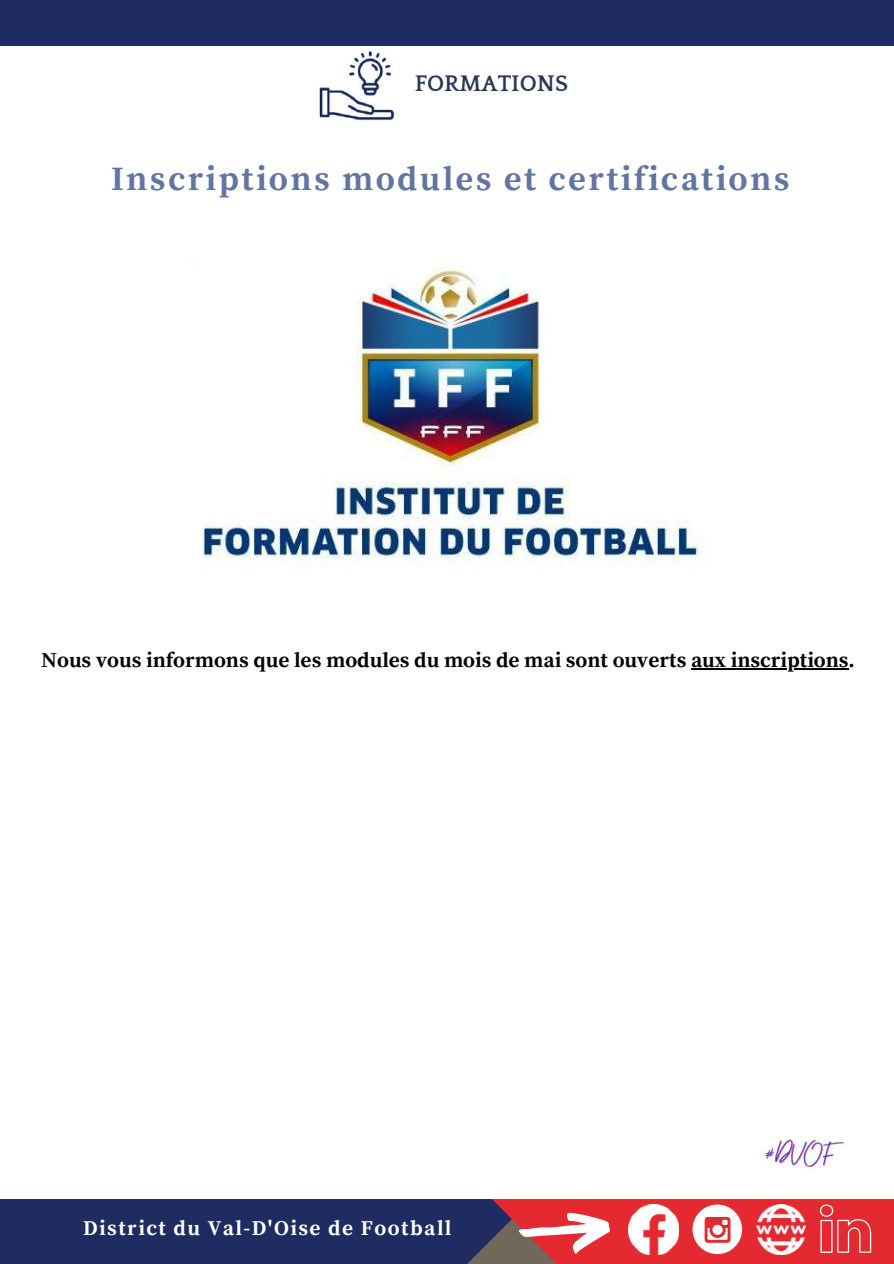
<style>
.page{position:relative;width:894px;height:1264px;background:#fff}
.page>*{position:absolute;margin:0;border:0;box-sizing:border-box;transform-origin:0 0}
.t1{font:700 33.9px "Source Serif Pro";letter-spacing:.07em;color:#6275a2}
.t2{font:700 23.25px "Quattrocento";color:#283556}
.t3{font:700 21px "Source Serif Pro";color:#000}
.t4{font:700 21px "Source Serif Pro";letter-spacing:.07em;color:#fff}
</style>
<div class="page">
<div style="left:1px;top:1194px;width:892px;height:69px;background:#1f2c62"></div>
<div style="left:798px;top:1198px;width:95px;height:65px;background:#e52930"></div>
<div style="left:0;top:45px;width:893px;height:1153px;background:#fff"></div>
<div style="left:0;top:0;width:893px;height:45px;background:#1f2c62"></div>
<img style="left:798px;top:1204px;width:7px;height:49px">
<img style="left:317px;top:45px;width:78px;height:76px">
<svg style="left:819px;top:1204px;width:51px;height:48px"></svg>
<svg style="left:293px;top:1198px;width:505px;height:65px"></svg>
<img style="left:764px;top:1137px;width:79px;height:31px">
<img style="left:203px;top:260px;width:504px;height:306px">
<hr style="left:690px;top:668px;width:158px;height:1px;background:#000">
<p class="t2" style="left:414px;top:71px;width:155px">FORMATIONS</p>
<h1 class="t1" style="left:111px;top:159px;width:679px">Inscriptions modules et certifications</h1>
<p class="t3" style="left:41px;top:648px;width:815px">Nous vous informons que les modules du mois de mai sont ouverts aux inscriptions.</p>
<p class="t4" style="left:83px;top:1215px;width:370px">District du Val-D'Oise de Football</p>
</div>
